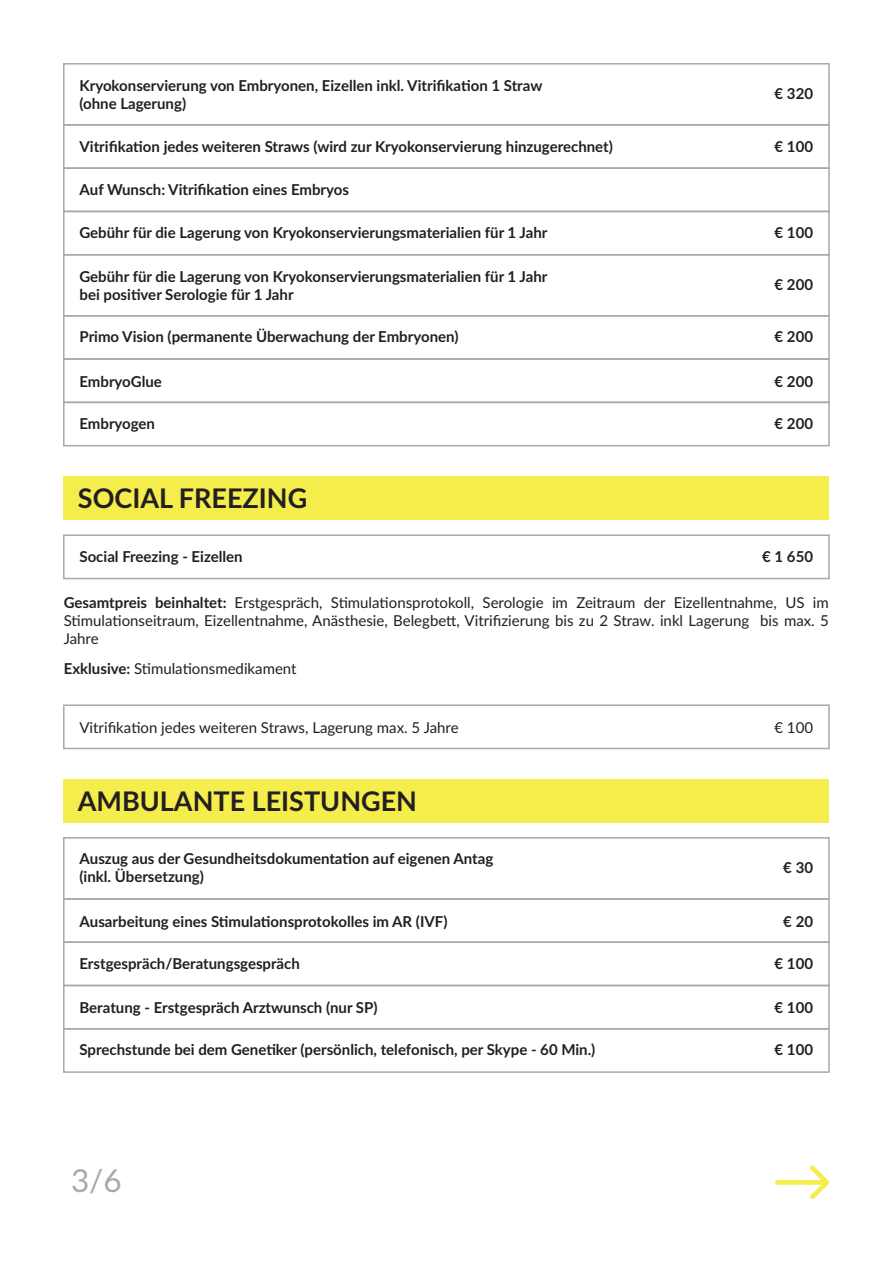
<style>
.page{position:relative;width:893px;height:1263px;background:#fff}
.page>*{position:absolute;margin:0;border:0;box-sizing:border-box;transform-origin:0 0}
.t1{font:31.5px "Lato Latin";color:#a7aaaa}
.t2{font:700 27px "Lato Latin";color:#231f20}
.t3{font:700 15px/18px "Lato Latin";color:#231f20}
.t4{font:15px/18px "Lato Latin";color:#231f20;text-align:justify}
.s1{font-weight:700}
</style>
<div class="page">
<svg style="left:775px;top:1165px;width:54px;height:34px"></svg>
<div style="left:63px;top:941px;width:767px;height:45px;border:2px solid #a7aaaa"></div>
<div style="left:63px;top:985px;width:767px;height:44px;border:2px solid #a7aaaa"></div>
<div style="left:63px;top:1028px;width:767px;height:45px;border:2px solid #a7aaaa"></div>
<div style="left:63px;top:704px;width:767px;height:45px;border:2px solid #a7aaaa"></div>
<div style="left:64px;top:779px;width:765px;height:43px;background:#f4ed4c"></div>
<div style="left:63px;top:837px;width:767px;height:63px;border:2px solid #a7aaaa"></div>
<div style="left:63px;top:211px;width:767px;height:44px;border:2px solid #a7aaaa"></div>
<div style="left:63px;top:254px;width:767px;height:62px;border:2px solid #a7aaaa"></div>
<div style="left:63px;top:167px;width:767px;height:45px;border:2px solid #a7aaaa"></div>
<div style="left:63px;top:315px;width:767px;height:45px;border:2px solid #a7aaaa"></div>
<div style="left:63px;top:358px;width:767px;height:45px;border:2px solid #a7aaaa"></div>
<div style="left:63px;top:402px;width:767px;height:44px;border:2px solid #a7aaaa"></div>
<div style="left:63px;top:63px;width:767px;height:63px;border:2px solid #a7aaaa"></div>
<div style="left:64px;top:476px;width:765px;height:44px;background:#f4ed4c"></div>
<div style="left:63px;top:534px;width:767px;height:45px;border:2px solid #a7aaaa"></div>
<p class="t3" style="left:80px;top:76px;width:464px">Kryokonservierung von Embryonen, Eizellen inkl. Vitrifikation 1 Straw (ohne Lagerung)</p>
<p class="t3" style="left:775px;top:85px;width:40px">€ 320</p>
<p class="t3" style="left:80px;top:138px;width:535px">Vitrifikation jedes weiteren Straws (wird zur Kryokonservierung hinzugerechnet)</p>
<p class="t3" style="left:775px;top:138px;width:40px">€ 100</p>
<p class="t3" style="left:80px;top:180px;width:271px">Auf Wunsch: Vitrifikation eines Embryos</p>
<p class="t3" style="left:80px;top:224px;width:469px">Gebühr für die Lagerung von Kryokonservierungsmaterialien für 1 Jahr</p>
<p class="t3" style="left:775px;top:224px;width:40px">€ 100</p>
<p class="t3" style="left:80px;top:268px;width:469px">Gebühr für die Lagerung von Kryokonservierungsmaterialien für 1 Jahr bei positiver Serologie für 1 Jahr</p>
<p class="t3" style="left:775px;top:276px;width:40px">€ 200</p>
<p class="t3" style="left:80px;top:328px;width:380px">Primo Vision (permanente Überwachung der Embryonen)</p>
<p class="t3" style="left:775px;top:328px;width:40px">€ 200</p>
<p class="t3" style="left:80px;top:372px;width:84px">EmbryoGlue</p>
<p class="t3" style="left:775px;top:372px;width:40px">€ 200</p>
<p class="t3" style="left:80px;top:414px;width:77px">Embryogen</p>
<p class="t3" style="left:775px;top:414px;width:40px">€ 200</p>
<h2 class="t2" style="left:78px;top:483px;width:231px">SOCIAL FREEZING</h2>
<p class="t3" style="left:80px;top:547px;width:165px">Social Freezing - Eizellen</p>
<p class="t3" style="left:762px;top:547px;width:52px">€ 1 650</p>
<p class="t4" style="left:64px;top:594px;width:767px"><span class="s1">Gesamtpreis beinhaltet:</span> Erstgespräch, Stimulationsprotokoll, Serologie im Zeitraum der Eizellentnahme, US im Stimulationseitraum, Eizellentnahme, Anästhesie, Belegbett, Vitrifizierung bis zu 2 Straw. inkl Lagerung bis max. 5<br>Jahre</p>
<p class="t4" style="left:64px;top:660px;width:234px"><span class="s1">Exklusive:</span> Stimulationsmedikament</p>
<p class="t4" style="left:80px;top:718px;width:381px">Vitrifikation jedes weiteren Straws, Lagerung max. 5 Jahre</p>
<p class="t4" style="left:774px;top:718px;width:40px">€ 100</p>
<h2 class="t2" style="left:78px;top:785px;width:341px">AMBULANTE LEISTUNGEN</h2>
<p class="t3" style="left:80px;top:850px;width:415px">Auszug aus der Gesundheitsdokumentation auf eigenen Antag (inkl. Übersetzung)</p>
<p class="t3" style="left:783px;top:859px;width:31px">€ 30</p>
<p class="t3" style="left:80px;top:912px;width:369px">Ausarbeitung eines Stimulationsprotokolles im AR (IVF)</p>
<p class="t3" style="left:783px;top:912px;width:31px">€ 20</p>
<p class="t3" style="left:80px;top:954px;width:222px">Erstgespräch/Beratungsgespräch</p>
<p class="t3" style="left:775px;top:954px;width:40px">€ 100</p>
<p class="t3" style="left:80px;top:998px;width:300px">Beratung - Erstgespräch Arztwunsch (nur SP)</p>
<p class="t3" style="left:775px;top:998px;width:40px">€ 100</p>
<p class="t3" style="left:80px;top:1041px;width:517px">Sprechstunde bei dem Genetiker (persönlich, telefonisch, per Skype - 60 Min.)</p>
<p class="t3" style="left:775px;top:1041px;width:40px">€ 100</p>
<h1 class="t1" style="left:71px;top:1162px;width:52px">3/6</h1>
</div>
